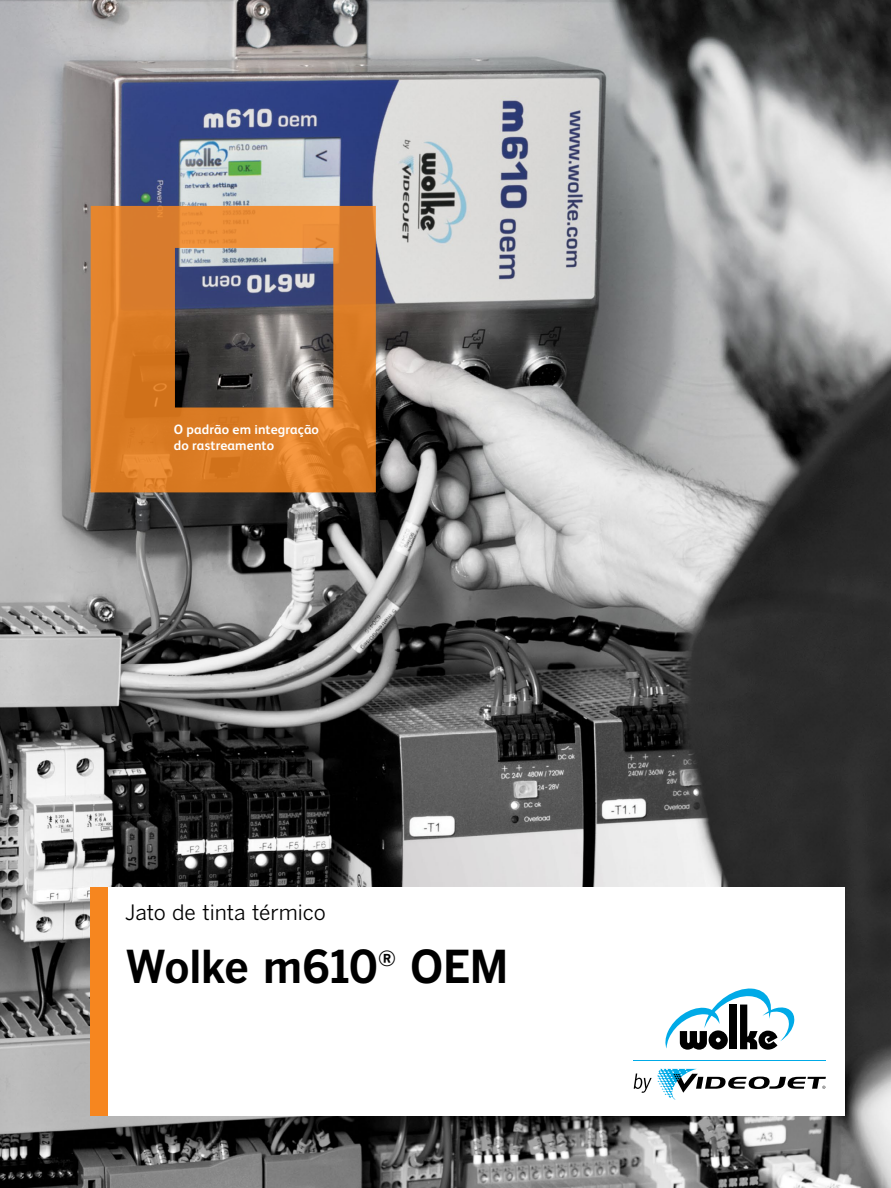
<style>
.page{position:relative;width:891px;height:1188px;background:#fff}
.page>*{position:absolute;margin:0;border:0;box-sizing:border-box;transform-origin:0 0}
.t1{font:700 45px "Benton Gothic";letter-spacing:-.025em;color:#000}
.t2{font:21px "Benton Gothic";letter-spacing:-.01em;color:#000}
.t3{font:700 13.5px/16.5px "FS Albert Pro";letter-spacing:.005em;color:#fff}
</style>
<div class="page">
<img style="left:0;top:0;width:891px;height:1188px">
<div style="left:108px;top:887px;width:737px;height:229px;background:#fff"></div>
<div style="left:91px;top:887px;width:17px;height:229px;background:#f6861f"></div>
<svg style="left:91px;top:206px;width:285px;height:286px"></svg>
<svg style="left:665px;top:989px;width:130px;height:61px"></svg>
<hr style="left:633px;top:1060px;width:193px;height:1px;background:#00aae7">
<svg style="left:634px;top:1069px;width:192px;height:31px"></svg>
<p class="t3" style="left:174px;top:420px;width:147px">O padrão em integração do rastreamento</p>
<h2 class="t2" style="left:125px;top:901px;width:202px">Jato de tinta térmico</h2>
<h1 class="t1" style="left:125px;top:940px;width:385px">Wolke m610<sup>®</sup> OEM</h1>
</div>
